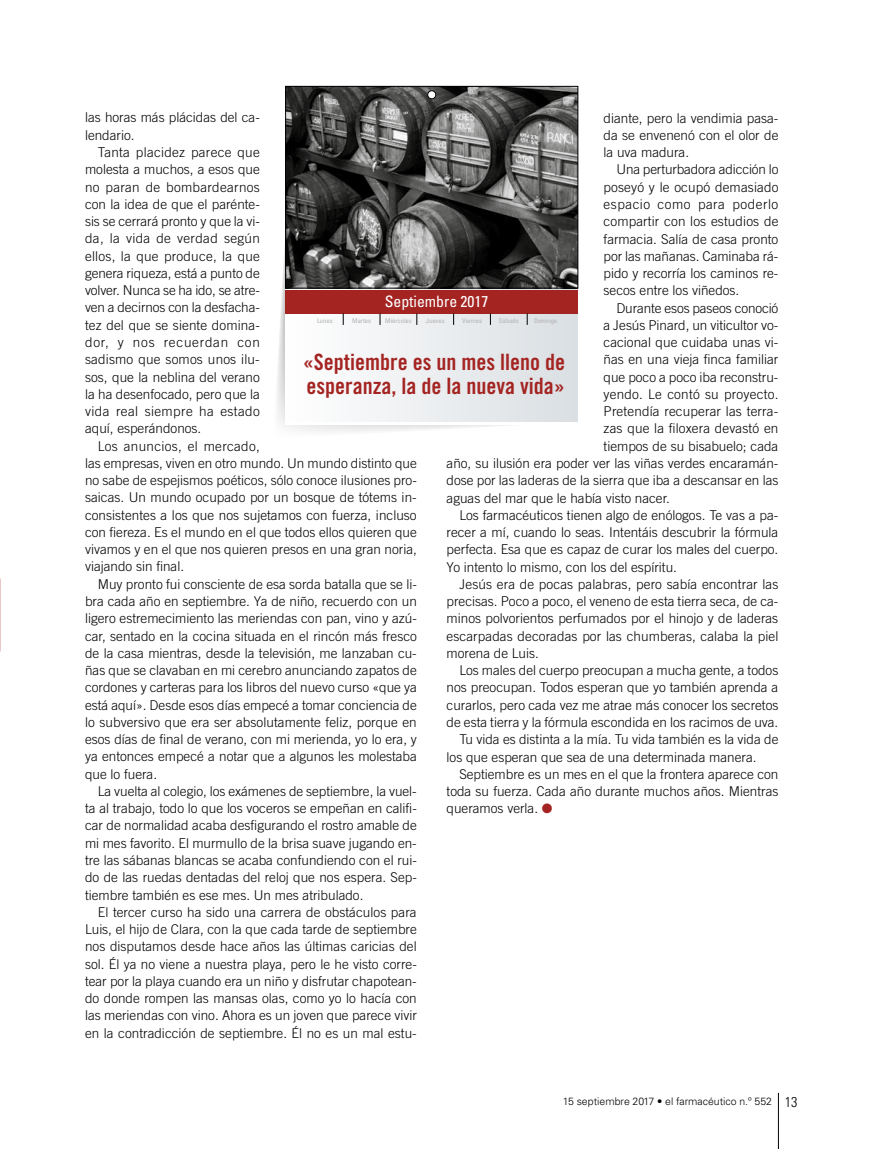
<style>
.page{position:relative;width:872px;height:1149px;background:#fff}
.page>*{position:absolute;margin:0;border:0;box-sizing:border-box;transform-origin:0 0}
.t1{font:22.5px/24px "Trade Gothic LT Std Bd Cn 20";color:#a42422}
.t2{font:condensed 15.75px "Univers LT Std";color:#fff}
.t3{font:300 13.5px/17.2px "Trade Gothic LT Std";color:#000;text-align:justify}
.t4{font:300 10.5px "Univers LT Std";color:#000}
.t5{font:condensed 6.45px "Univers LT Std";color:#b2b1b1}
.s1{color:#a42422}
.s2{font-stretch:condensed;font-size:14.25px}
</style>
<div class="page">
<hr style="left:778px;top:1092px;width:1px;height:56px;background:#000">
<svg style="left:277px;top:247px;width:232px;height:185px"></svg>
<div style="left:285px;top:208px;width:292px;height:214px;background:linear-gradient(to right,#fafafa,#d6dbdf)"></div>
<div style="left:285px;top:289px;width:293px;height:24px;background:#a42422"></div>
<img style="left:287px;top:88px;width:289px;height:198px">
<div style="left:285px;top:86px;width:293px;height:202px;border:1px solid #000"></div>
<div style="left:428px;top:91px;width:8px;height:8px;background:#fff;border-radius:50%"></div>
<div style="left:427px;top:90px;width:9px;height:9px;border:1px solid #000;border-radius:50%"></div>
<svg style="left:343px;top:313px;width:1px;height:12px"></svg>
<svg style="left:380px;top:313px;width:1px;height:12px"></svg>
<svg style="left:416px;top:313px;width:1px;height:12px"></svg>
<svg style="left:453px;top:313px;width:1px;height:12px"></svg>
<svg style="left:490px;top:313px;width:1px;height:12px"></svg>
<svg style="left:527px;top:313px;width:1px;height:12px"></svg>
<p class="t3" style="left:85px;top:109px;width:176px">las horas más plácidas del ca&shy;lendario.</p>
<p class="t3" style="left:85px;top:143px;width:176px;text-indent:13px">Tanta placidez parece que molesta a muchos, a esos que no paran de bombardearnos con la idea de que el parénte&shy;sis se cerrará pronto y que la vi&shy;da, la vida de verdad según ellos, la que produce, la que genera riqueza, está a punto de volver. Nunca se ha ido, se atre&shy;ven a decirnos con la desfacha&shy;tez del que se siente domina&shy;dor, y nos recuerdan con sadismo que somos unos ilu&shy;sos, que la neblina del verano la ha desenfocado, pero que la vida real siempre ha estado aquí, esperándonos.</p>
<p class="t3" style="left:85px;top:437px;width:333px;text-align:left;text-indent:13px">Los anuncios, el mercado,<br>las empresas, viven en otro mundo. Un mundo distinto que no sabe de espejismos poéticos, sólo conoce ilusiones pro&shy;saicas. Un mundo ocupado por un bosque de tótems in&shy;consistentes a los que nos sujetamos con fuerza, incluso con fiereza. Es el mundo en el que todos ellos quieren que vivamos y en el que nos quieren presos en una gran noria, viajando sin final.</p>
<p class="t3" style="left:85px;top:575px;width:333px;text-indent:13px">Muy pronto fui consciente de esa sorda batalla que se li&shy;bra cada año en septiembre. Ya de niño, recuerdo con un ligero estremecimiento las meriendas con pan, vino y azú&shy;car, sentado en la cocina situada en el rincón más fresco de la casa mientras, desde la televisión, me lanzaban cu&shy;ñas que se clavaban en mi cerebro anunciando zapatos de cordones y carteras para los libros del nuevo curso «que ya está aquí». Desde esos días empecé a tomar conciencia de lo subversivo que era ser absolutamente feliz, porque en esos días de final de verano, con mi merienda, yo lo era, y ya entonces empecé a notar que a algunos les molestaba que lo fuera.</p>
<p class="t3" style="left:85px;top:782px;width:333px;text-indent:13px">La vuelta al colegio, los exámenes de septiembre, la vuel&shy;ta al trabajo, todo lo que los voceros se empeñan en califi&shy;car de normalidad acaba desfigurando el rostro amable de mi mes favorito. El murmullo de la brisa suave jugando en&shy;tre las sábanas blancas se acaba confundiendo con el rui&shy;do de las ruedas dentadas del reloj que nos espera. Sep&shy;tiembre también es ese mes. Un mes atribulado.</p>
<p class="t3" style="left:85px;top:902px;width:333px;text-indent:13px">El tercer curso ha sido una carrera de obstáculos para Luis, el hijo de Clara, con la que cada tarde de septiembre nos disputamos desde hace años las últimas caricias del sol. Él ya no viene a nuestra playa, pero le he visto corre&shy;tear por la playa cuando era un niño y disfrutar chapotean&shy;do donde rompen las mansas olas, como yo lo hacía con las meriendas con vino. Ahora es un joven que parece vivir en la contradicción de septiembre. Él no es un mal estu-</p>
<p class="t3" style="left:603px;top:109px;width:176px">diante, pero la vendimia pasa&shy;da se envenenó con el olor de la uva madura.</p>
<p class="t3" style="left:603px;top:161px;width:176px;text-indent:13px">Una perturbadora adicción lo poseyó y le ocupó demasiado espacio como para poderlo compartir con los estudios de farmacia. Salía de casa pronto por las mañanas. Caminaba rá&shy;pido y recorría los caminos re&shy;secos entre los viñedos.</p>
<p class="t3" style="left:616px;top:299px;width:163px">Durante esos paseos conoció</p>
<p class="t3" style="left:603px;top:316px;width:176px">a Jesús Pinard, un viticultor vo-</p>
<p class="t3" style="left:603px;top:333px;width:176px">cacional que cuidaba unas vi-</p>
<p class="t3" style="left:603px;top:350px;width:176px">ñas en una vieja finca familiar</p>
<p class="t3" style="left:603px;top:368px;width:176px">que poco a poco iba reconstru-</p>
<p class="t3" style="left:603px;top:385px;width:176px">yendo. Le contó su proyecto.</p>
<p class="t3" style="left:603px;top:402px;width:176px">Pretendía recuperar las terra-</p>
<p class="t3" style="left:603px;top:420px;width:176px">zas que la filoxera devastó en</p>
<p class="t3" style="left:603px;top:437px;width:176px">tiempos de su bisabuelo; cada</p>
<p class="t3" style="left:446px;top:454px;width:333px">año, su ilusión era poder ver las viñas verdes encaramán-</p>
<p class="t3" style="left:446px;top:471px;width:333px">dose por las laderas de la sierra que iba a descansar en las</p>
<p class="t3" style="left:446px;top:489px;width:225px">aguas del mar que le había visto nacer.</p>
<p class="t3" style="left:459px;top:506px;width:320px">Los farmacéuticos tienen algo de enólogos. Te vas a pa-</p>
<p class="t3" style="left:446px;top:523px;width:333px">recer a mí, cuando lo seas. Intentáis descubrir la fórmula</p>
<p class="t3" style="left:446px;top:540px;width:333px">perfecta. Esa que es capaz de curar los males del cuerpo.</p>
<p class="t3" style="left:446px;top:558px;width:232px">Yo intento lo mismo, con los del espíritu.</p>
<p class="t3" style="left:459px;top:575px;width:321px">Jesús era de pocas palabras, pero sabía encontrar las</p>
<p class="t3" style="left:446px;top:592px;width:333px">precisas. Poco a poco, el veneno de esta tierra seca, de ca-</p>
<p class="t3" style="left:446px;top:609px;width:333px">minos polvorientos perfumados por el hinojo y de laderas</p>
<p class="t3" style="left:446px;top:627px;width:333px">escarpadas decoradas por las chumberas, calaba la piel</p>
<p class="t3" style="left:446px;top:644px;width:94px">morena de Luis.</p>
<p class="t3" style="left:459px;top:661px;width:320px">Los males del cuerpo preocupan a mucha gente, a todos</p>
<p class="t3" style="left:446px;top:678px;width:333px">nos preocupan. Todos esperan que yo también aprenda a</p>
<p class="t3" style="left:446px;top:696px;width:333px">curarlos, pero cada vez me atrae más conocer los secretos</p>
<p class="t3" style="left:446px;top:713px;width:333px">de esta tierra y la fórmula escondida en los racimos de uva.</p>
<p class="t3" style="left:459px;top:730px;width:320px">Tu vida es distinta a la mía. Tu vida también es la vida de</p>
<p class="t3" style="left:446px;top:747px;width:311px">los que esperan que sea de una determinada manera.</p>
<p class="t3" style="left:459px;top:765px;width:320px">Septiembre es un mes en el que la frontera aparece con</p>
<p class="t3" style="left:446px;top:782px;width:333px">toda su fuerza. Cada año durante muchos años. Mientras</p>
<p class="t3" style="left:446px;top:799px;width:107px">queramos verla. <span class="s1">●</span></p>
<p class="t2" style="left:385px;top:291px;width:105px">Septiembre 2017</p>
<p class="t5" style="left:317px;top:316px;width:17px">Lunes</p>
<p class="t5" style="left:352px;top:316px;width:20px">Martes</p>
<p class="t5" style="left:385px;top:316px;width:28px">Miércoles</p>
<p class="t5" style="left:426px;top:316px;width:20px">Jueves</p>
<p class="t5" style="left:462px;top:316px;width:21px">Viernes</p>
<p class="t5" style="left:499px;top:316px;width:21px">Sábado</p>
<p class="t5" style="left:534px;top:316px;width:25px">Domingo</p>
<h1 class="t1" style="left:303px;top:349px;width:264px">«Septiembre es un mes lleno de esperanza, la de la nueva vida»</h1>
<p class="t4" style="left:563px;top:1094px;width:236px">15 septiembre 2017 • el farmacéutico n.º 552 <span class="s2">13</span></p>
</div>
